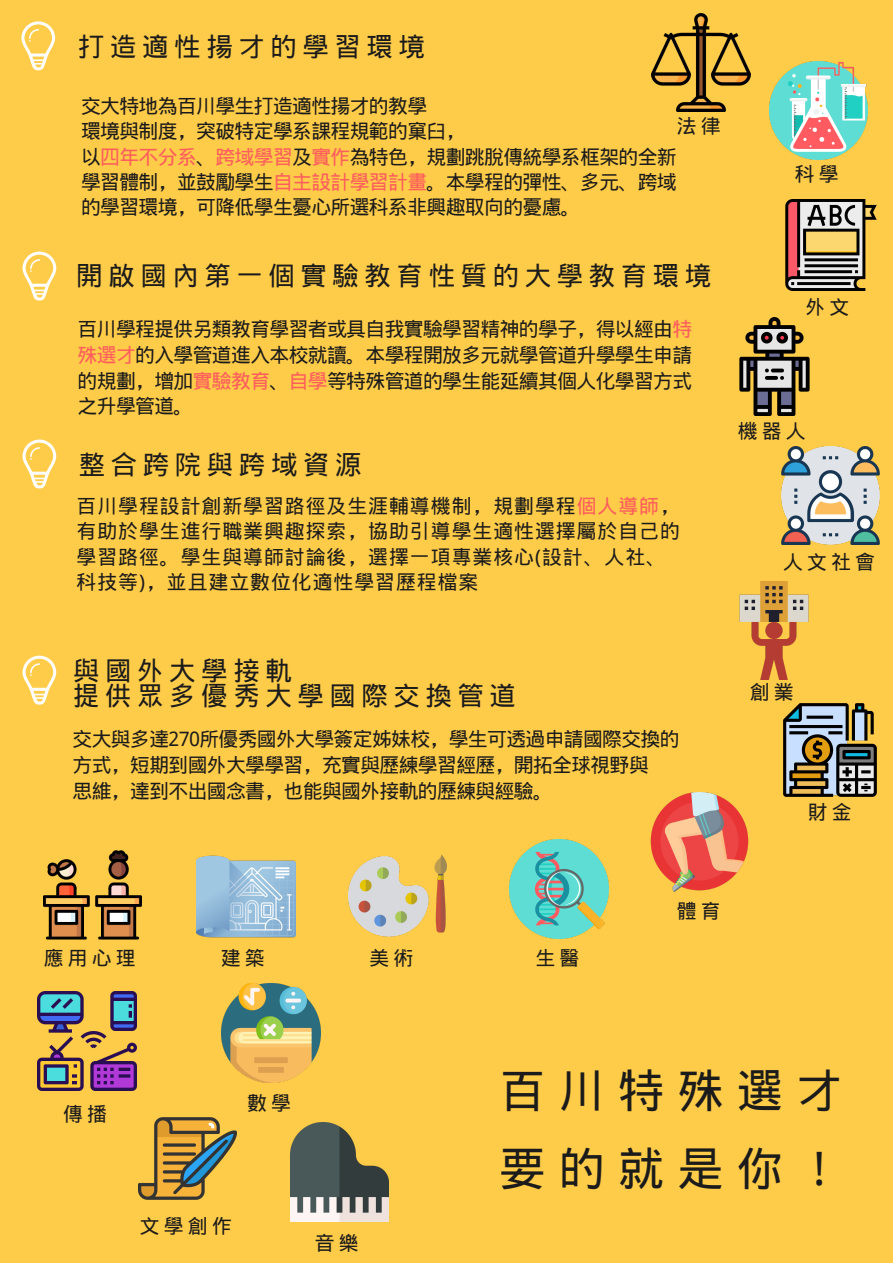
<style>
.page{position:relative;width:893px;height:1263px;background:#ffcc49}
.page>*{position:absolute;margin:0;border:0;box-sizing:border-box;transform-origin:0 0}
.t1{font:46.35px/78.8px "Wen Quan Yi Micro Hei";letter-spacing:.28em;color:#1b1b1b}
.t2{font:26.47px/24.8px "Wen Quan Yi Micro Hei";letter-spacing:.21em;color:#1b1b1b}
.t3{font:19.88px/25.9px "Wen Quan Yi Micro Hei";letter-spacing:-.035em;color:#1b1b1b}
.t4{font:19.88px/25.3px "Wen Quan Yi Micro Hei";letter-spacing:.05em;color:#1b1b1b}
.s1{color:#ff5c5c}
</style>
<div class="page">
<img style="left:781px;top:446px;width:98px;height:98px">
<img style="left:786px;top:200px;width:90px;height:90px">
<img style="left:138px;top:1117px;width:99px;height:83px">
<img style="left:652px;top:14px;width:98px;height:98px">
<img style="left:769px;top:61px;width:99px;height:99px">
<img style="left:197px;top:855px;width:98px;height:83px">
<img style="left:348px;top:854px;width:99px;height:83px">
<img style="left:43px;top:850px;width:99px;height:90px">
<img style="left:739px;top:317px;width:71px;height:99px">
<img style="left:290px;top:1123px;width:99px;height:98px">
<img style="left:739px;top:581px;width:70px;height:99px">
<img style="left:650px;top:793px;width:98px;height:98px">
<svg style="left:21px;top:21px;width:34px;height:49px"></svg>
<svg style="left:23px;top:252px;width:33px;height:49px"></svg>
<svg style="left:23px;top:439px;width:33px;height:49px"></svg>
<svg style="left:23px;top:656px;width:33px;height:49px"></svg>
<img style="left:222px;top:984px;width:98px;height:98px">
<img style="left:510px;top:840px;width:98px;height:98px">
<img style="left:783px;top:703px;width:94px;height:94px">
<img style="left:38px;top:992px;width:98px;height:98px">
<h2 class="t2" style="left:78px;top:34px;width:348px">打造適性揚才的學習環境</h2>
<p class="t3" style="left:81px;top:93px;width:597px;line-height:25.3px">交大特地為百川學生打造適性揚才的教學<br>環境與制度，突破特定學系課程規範的窠臼，<br>以<span class="s1">四年不分系</span>、<span class="s1">跨域學習</span>及<span class="s1">實作</span>為特色，規劃跳脫傳統學系框架的全新學習體制，並鼓勵學生<span class="s1">自主設計學習計畫</span>。本學程的彈性、多元、跨域的學習環境，可降低學生憂心所選科系非興趣取向的憂慮。</p>
<p class="t3" style="left:677px;top:113px;width:45px">法律</p>
<h2 class="t2" style="left:76px;top:263px;width:637px">開啟國內第一個實驗教育性質的大學教育環境</h2>
<p class="t3" style="left:78px;top:316px;width:616px;text-align:justify">百川學程提供另類教育學習者或具自我實驗學習精神的學子，得以經由<span class="s1">特殊選才</span>的入學管道進入本校就讀。本學程開放多元就學管道升學學生申請的規劃，增加<span class="s1">實驗教育</span>、<span class="s1">自學</span>等特殊管道的學生能延續其個人化學習方式之升學管道。</p>
<h2 class="t2" style="left:79px;top:452px;width:284px">整合跨院與跨域資源</h2>
<p class="t4" style="left:77px;top:493px;width:605px">百川學程設計創新學習路徑及生涯輔導機制，規劃學程<span class="s1">個人導師</span>，有助於學生進行職業興趣探索，協助引導學生適性選擇屬於自己的學習路徑。學生與導師討論後，選擇一項專業核心(設計、人社、科技等)，並且建立數位化適性學習歷程檔案</p>
<p class="t3" style="left:795px;top:161px;width:45px">科學</p>
<p class="t3" style="left:805px;top:295px;width:45px">外文</p>
<p class="t3" style="left:738px;top:418px;width:69px">機器人</p>
<p class="t3" style="left:783px;top:549px;width:93px">人文社會</p>
<h2 class="t2" style="left:73px;top:658px;width:444px">與國外大學接軌<br>提供眾多優秀大學國際交換管道</h2>
<p class="t3" style="left:73px;top:726px;width:609px">交大與多達270所優秀國外大學簽定姊妹校，學生可透過申請國際交換的方式，短期到國外大學學習，充實與歷練學習經歷，開拓全球視野與<br>思維，達到不出國念書，也能與國外接軌的歷練與經驗。</p>
<p class="t3" style="left:750px;top:679px;width:45px">創業</p>
<p class="t3" style="left:808px;top:799px;width:45px">財金</p>
<p class="t3" style="left:44px;top:945px;width:93px">應用心理</p>
<p class="t3" style="left:221px;top:945px;width:45px">建築</p>
<p class="t3" style="left:369px;top:944px;width:45px">美術</p>
<p class="t3" style="left:535px;top:944px;width:45px">生醫</p>
<p class="t3" style="left:677px;top:898px;width:45px">體育</p>
<p class="t3" style="left:63px;top:1101px;width:45px">傳播</p>
<p class="t3" style="left:247px;top:1090px;width:45px">數學</p>
<p class="t3" style="left:140px;top:1213px;width:93px">文學創作</p>
<p class="t3" style="left:315px;top:1230px;width:45px">音樂</p>
<h1 class="t1" style="left:500px;top:1051px;width:344px">百川特殊選才要的就是你！</h1>
</div>
